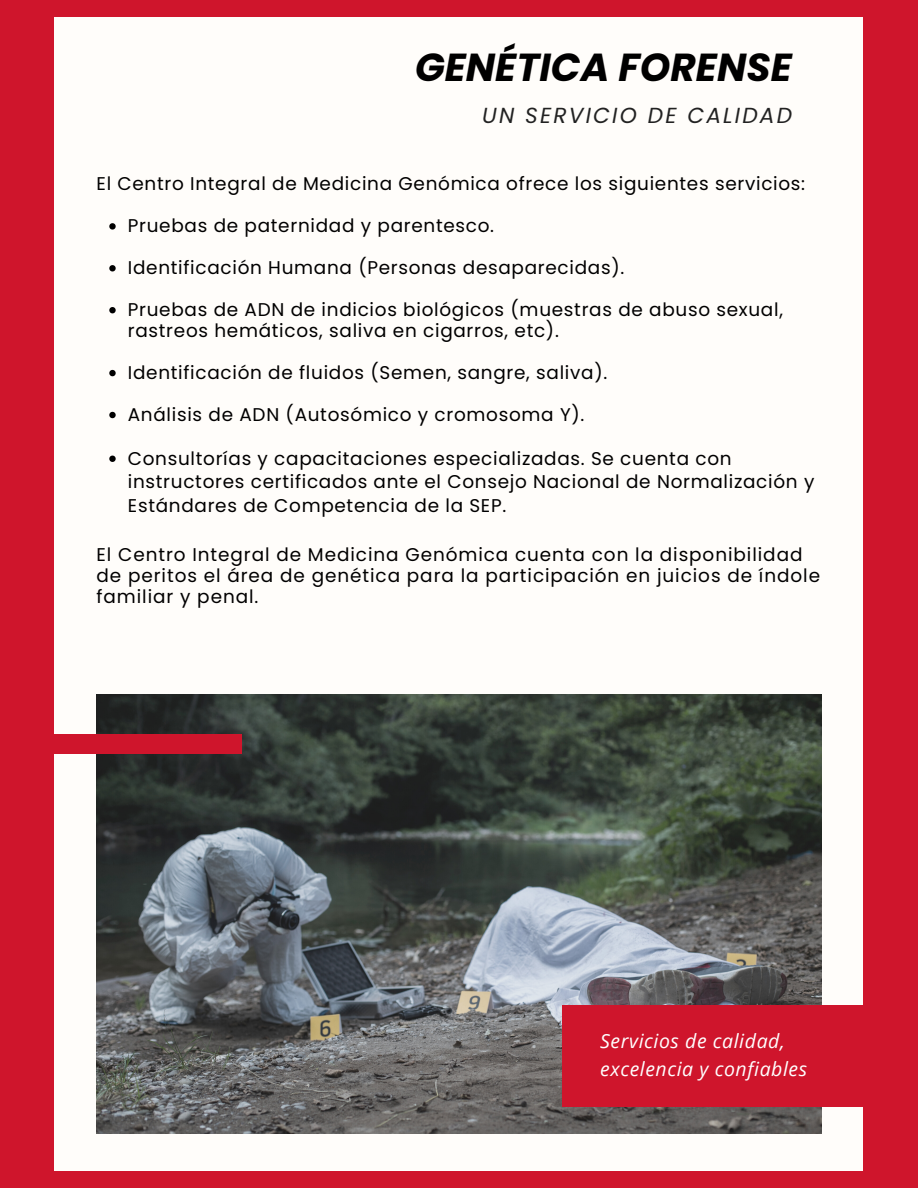
<style>
.page{position:relative;width:918px;height:1188px;background:#cf152c}
.page>*{position:absolute;margin:0;border:0;box-sizing:border-box;transform-origin:0 0}
.t1{font:italic 700 39px "Poppins";color:#000}
.t2{font:italic 21.75px "Poppins";letter-spacing:.1em;color:#222}
.t3{font:italic 19.5px/28.2px "Open Sans";letter-spacing:.03em;color:#fff}
.t4{font:18.45px/21px "Poppins";letter-spacing:.04em;color:#000}
</style>
<div class="page">
<div style="left:55px;top:17px;width:808px;height:1153px;background:#fffdfa"></div>
<img style="left:97px;top:694px;width:724px;height:439px">
<div style="left:0;top:735px;width:242px;height:19px;background:#cf152c"></div>
<div style="left:562px;top:1005px;width:356px;height:102px;background:#cf152c"></div>
<svg style="left:109px;top:223px;width:7px;height:7px"></svg>
<svg style="left:109px;top:265px;width:7px;height:6px"></svg>
<svg style="left:109px;top:307px;width:7px;height:6px"></svg>
<svg style="left:109px;top:370px;width:7px;height:6px"></svg>
<svg style="left:109px;top:412px;width:7px;height:6px"></svg>
<svg style="left:109px;top:456px;width:7px;height:6px"></svg>
<p class="t1" style="left:415px;top:40px;width:378px">GENÉTICA FORENSE</p>
<p class="t2" style="left:482px;top:100px;width:312px">UN SERVICIO DE CALIDAD</p>
<p class="t4" style="left:97px;top:173px;width:710px">El Centro Integral de Medicina Genómica ofrece los siguientes servicios:</p>
<p class="t4" style="left:128px;top:215px;width:368px">Pruebas de paternidad y parentesco.</p>
<p class="t4" style="left:128px;top:257px;width:498px">Identificación Humana (Personas desaparecidas).</p>
<p class="t4" style="left:128px;top:299px;width:657px">Pruebas de ADN de indicios biológicos (muestras de abuso sexual, rastreos hemáticos, saliva en cigarros, etc).</p>
<p class="t4" style="left:128px;top:362px;width:481px">Identificación de fluidos (Semen, sangre, saliva).</p>
<p class="t4" style="left:128px;top:404px;width:458px">Análisis de ADN (Autosómico y cromosoma Y).</p>
<p class="t4" style="left:128px;top:446px;width:688px;line-height:23.7px">Consultorías y capacitaciones especializadas. Se cuenta con instructores certificados ante el Consejo Nacional de Normalización y<br>Estándares de Competencia de la SEP.</p>
<p class="t4" style="left:97px;top:544px;width:725px">El Centro Integral de Medicina Genómica cuenta con la disponibilidad de peritos el área de genética para la participación en juicios de índole familiar y penal.</p>
<p class="t3" style="left:600px;top:1027px;width:208px">Servicios de calidad, excelencia y confiables</p>
</div>
